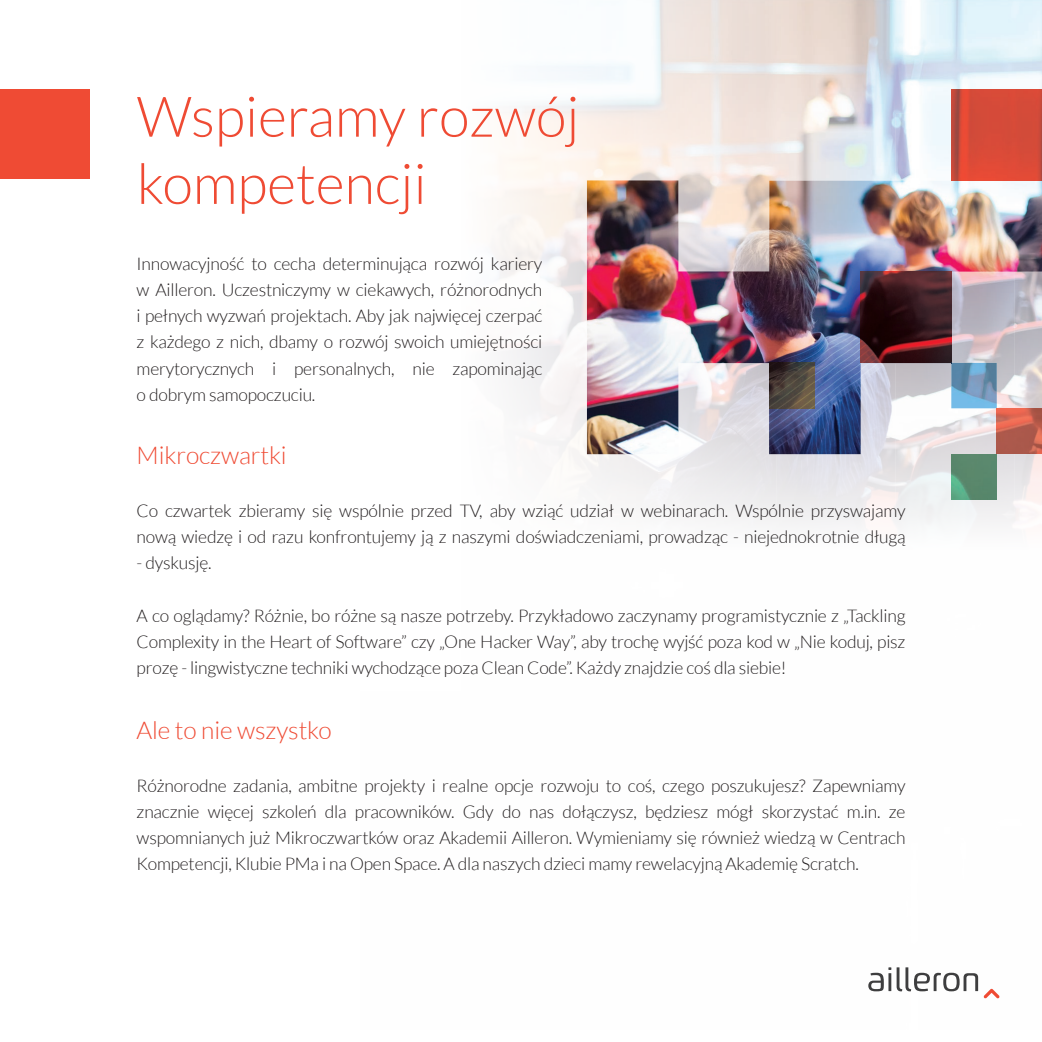
<style>
.page{position:relative;width:1042px;height:1042px;background:#fff}
.page>*{position:absolute;margin:0;border:0;box-sizing:border-box;transform-origin:0 0}
.t1{font:300 56px/67.2px "Lato";color:#ef4b34}
.t2{font:300 24.5px "Lato";letter-spacing:-.005em;color:#ef4b34}
.t3{font:300 17.5px/26.2px "Lato";letter-spacing:-.01em;color:#231f20;text-align:justify}
</style>
<div class="page">
<img style="left:814px;top:0;width:228px;height:113px">
<img style="left:814px;top:113px;width:81px;height:67px">
<img style="left:895px;top:113px;width:60px;height:401px">
<img style="left:955px;top:454px;width:59px;height:60px">
<svg style="left:495px;top:0;width:319px;height:544px"></svg>
<div style="left:0;top:89px;width:90px;height:90px;background:#ef4b34"></div>
<svg style="left:868px;top:967px;width:131px;height:31px"></svg>
<img style="left:587px;top:180px;width:455px;height:274px">
<img style="left:951px;top:90px;width:91px;height:91px">
<img style="left:860px;top:272px;width:91px;height:91px">
<img style="left:769px;top:363px;width:45px;height:45px">
<img style="left:951px;top:363px;width:46px;height:45px">
<img style="left:997px;top:408px;width:45px;height:46px">
<img style="left:951px;top:454px;width:45px;height:45px">
<h1 class="t1" style="left:137px;top:83px;width:444px">Wspieramy rozwój kompetencji</h1>
<p class="t3" style="left:137px;top:250px;width:407px">Innowacyjność to cecha determinująca rozwój kariery w Ailleron. Uczestniczymy w ciekawych, różnorodnych i pełnych wyzwań projektach. Aby jak najwięcej czerpać z każdego z nich, dbamy o rozwój swoich umiejętności merytorycznych i personalnych, nie zapominając o dobrym samopoczuciu.</p>
<h2 class="t2" style="left:137px;top:442px;width:152px">Mikroczwartki</h2>
<p class="t3" style="left:137px;top:497px;width:770px">Co czwartek zbieramy się wspólnie przed TV, aby wziąć udział w webinarach. Wspólnie przyswajamy nową wiedzę i od razu konfrontujemy ją z naszymi doświadczeniami, prowadząc - niejednokrotnie długą</p>
<p class="t3" style="left:137px;top:550px;width:76px">- dyskusję.</p>
<p class="t3" style="left:137px;top:602px;width:770px">A co oglądamy? Różnie, bo różne są nasze potrzeby. Przykładowo zaczynamy programistycznie z „Tackling Complexity in the Heart of Software” czy „One Hacker Way”, aby trochę wyjść poza kod w „Nie koduj, pisz prozę - lingwistyczne techniki wychodzące poza Clean Code”. Każdy znajdzie coś dla siebie!</p>
<h2 class="t2" style="left:137px;top:717px;width:197px">Ale to nie wszystko</h2>
<p class="t3" style="left:137px;top:772px;width:770px">Różnorodne zadania, ambitne projekty i realne opcje rozwoju to coś, czego poszukujesz? Zapewniamy znacznie więcej szkoleń dla pracowników. Gdy do nas dołączysz, będziesz mógł skorzystać m.in. ze wspomnianych już Mikroczwartków oraz Akademii Ailleron. Wymieniamy się również wiedzą w Centrach Kompetencji, Klubie PMa i na Open Space. A dla naszych dzieci mamy rewelacyjną Akademię Scratch.</p>
</div>
